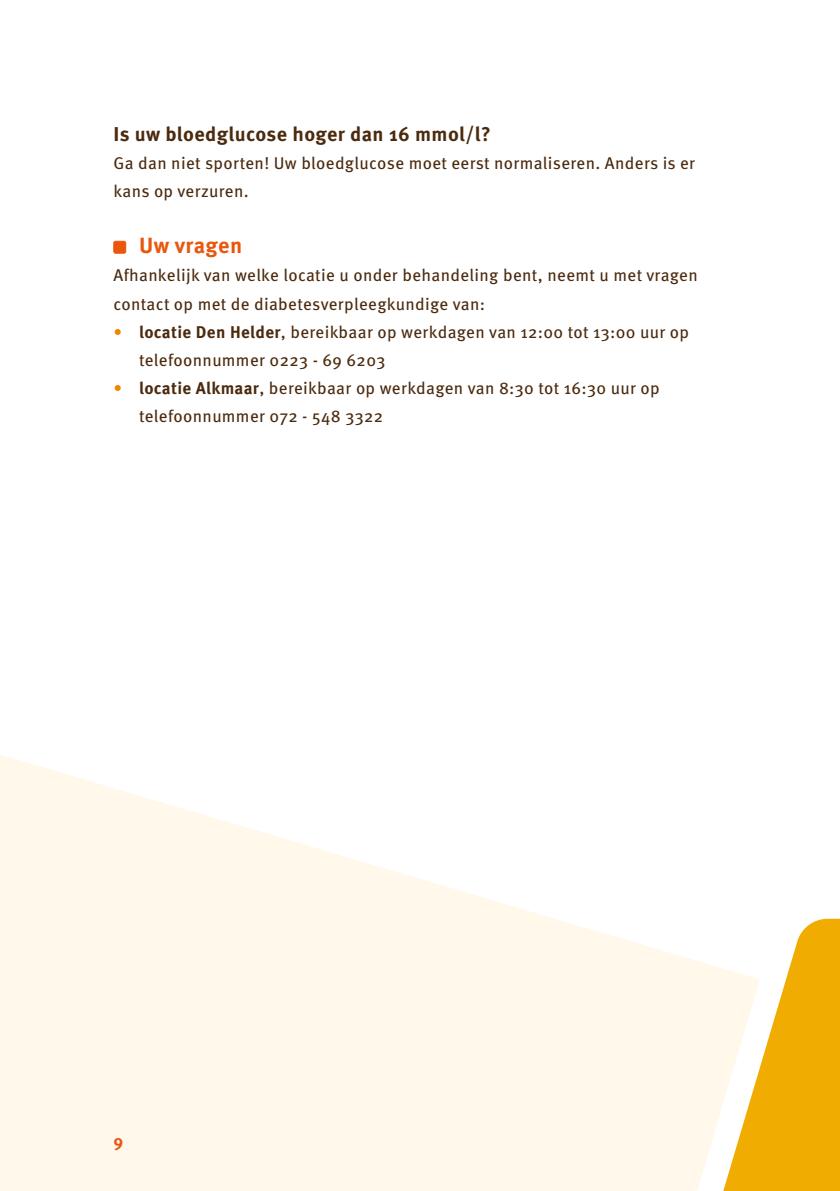
<style>
.page{position:relative;width:840px;height:1191px;background:#fff}
.page>*{position:absolute;margin:0;border:0;box-sizing:border-box;transform-origin:0 0}
.t1{font:700 22px "Meta Pro";letter-spacing:.015em;color:#ea560d}
.t2{font:700 20px "Meta Pro";letter-spacing:.02em;color:#4b2a0e}
.t3{font:17px/28px "Meta Pro";letter-spacing:.02em;color:#4b2a0e}
.t4{font:700 17px "Meta Pro";color:#ea560d}
.s1{color:#f08300}
.s2{font-weight:700}
</style>
<div class="page">
<svg style="left:0;top:755px;width:703px;height:436px;fill:#fff8eb"></svg>
<svg style="left:703px;top:918px;width:136px;height:273px"></svg>
<div style="left:114px;top:241px;width:12px;height:12px;background:#ea560d;border-radius:2px"></div>
<div style="left:113px;top:241px;width:13px;height:12px;border:1px solid #ea560d;border-radius:2px"></div>
<p class="t2" style="left:113px;top:119px;width:378px">Is uw bloedglucose hoger dan 16 mmol/l?</p>
<p class="t3" style="left:113px;top:148px;width:583px">Ga dan niet sporten! Uw bloedglucose moet eerst normaliseren. Anders is er kans op verzuren.</p>
<p class="t1" style="left:139px;top:229px;width:105px">Uw vragen</p>
<p class="t3" style="left:113px;top:260px;width:585px">Afhankelijk van welke locatie u onder behandeling bent, neemt u met vragen contact op met de diabetesverpleegkundige van:</p>
<p class="t3" style="left:139px;top:316px;width:551px;text-indent:-26px"><span class="s1">•</span> <span class="s2">locatie Den Helder</span>, bereikbaar op werkdagen van 12:00 tot 13:00 uur op telefoonnummer 0223 - 69 6203</p>
<p class="t3" style="left:139px;top:372px;width:522px;text-indent:-26px"><span class="s1">•</span> <span class="s2">locatie Alkmaar</span>, bereikbaar op werkdagen van 8:30 tot 16:30 uur op telefoonnummer 072 - 548 3322</p>
<p class="t4" style="left:113px;top:1127px;width:11px">9</p>
</div>
